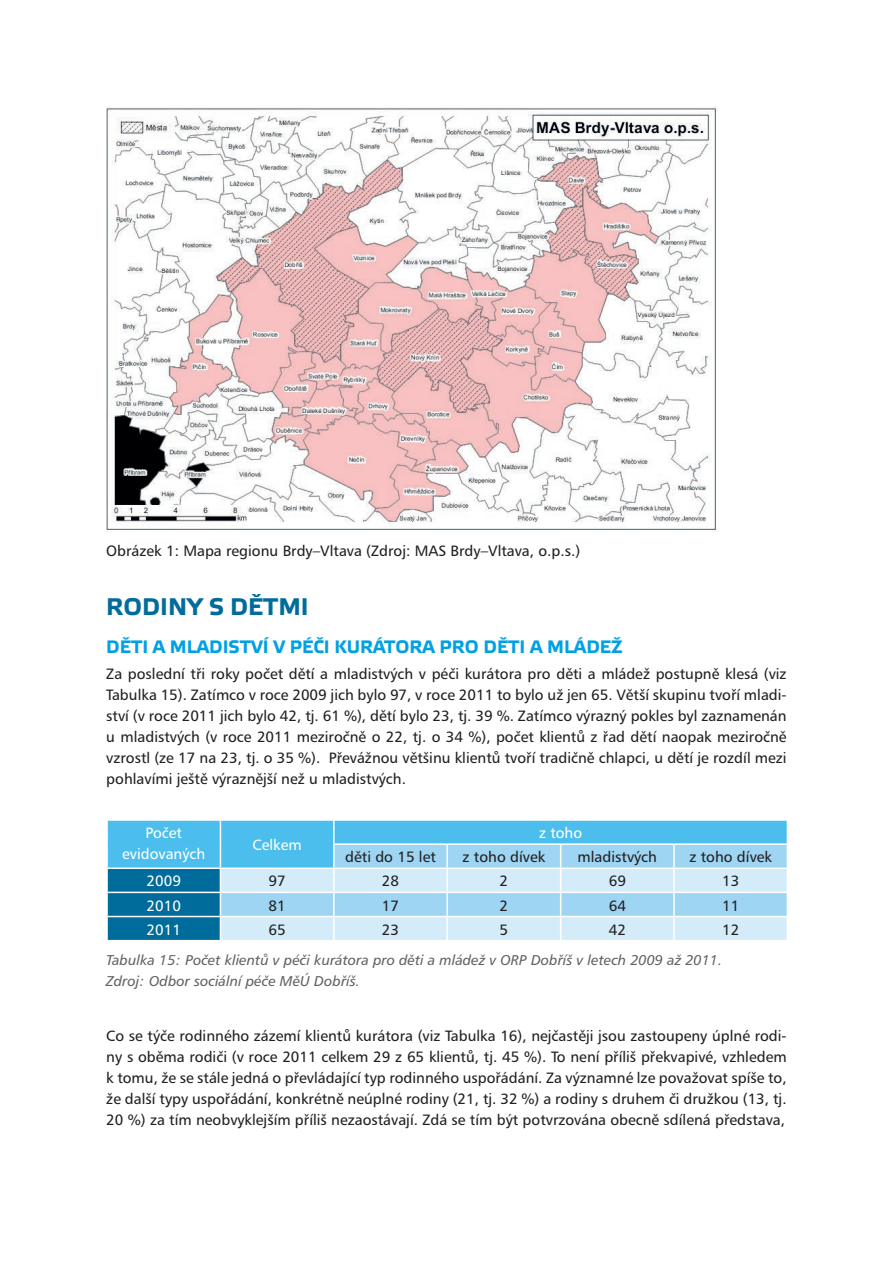
<style>
.page{position:relative;width:893px;height:1263px;background:#fff}
.page>*{position:absolute;margin:0;border:0;box-sizing:border-box;transform-origin:0 0}
.t1{font:24px "Etelka Bol";color:#006c9b}
.t2{font:18px "Etelka Bol";color:#00a1e3}
.t3{font:15px/21px "Humanist 777 BTCE Roman B";color:#231f20;text-align:justify}
.t4{font:15px/21px "Humanist 777 BTCE Roman B";color:#fff;text-align:center}
.t5{font:14.25px/21px "Humanist 777 BTCE Italic B";color:#636366}
</style>
<div class="page">
<img style="left:106px;top:106px;width:611px;height:426px">
<svg style="left:107px;top:820px;width:681px;height:120px;background:#91cfeb"></svg>
<p class="t3" style="left:106px;top:540px;width:475px">Obrázek 1: Mapa regionu Brdy–Vltava (Zdroj: MAS Brdy–Vltava, o.p.s.)</p>
<h1 class="t1" style="left:106px;top:592px;width:204px">RODINY S DĚTMI</h1>
<p class="t2" style="left:106px;top:636px;width:518px">DĚTI A MLADISTVÍ V PÉČI KURÁTORA PRO DĚTI A MLÁDEŽ</p>
<p class="t3" style="left:106px;top:662px;width:682px">Za poslední tři roky počet dětí a mladistvých v péči kurátora pro děti a mládež postupně klesá (viz Tabulka 15). Zatímco v roce 2009 jich bylo 97, v roce 2011 to bylo už jen 65. Větší skupinu tvoří mladi&shy;ství (v roce 2011 jich bylo 42, tj. 61 %), dětí bylo 23, tj. 39 %. Zatímco výrazný pokles byl zaznamenán u mladistvých (v roce 2011 meziročně o 22, tj. o 34 %), počet klientů z řad dětí naopak meziročně vzrostl (ze 17 na 23, tj. o 35 %). Převážnou většinu klientů tvoří tradičně chlapci, u dětí je rozdíl mezi pohlavími ještě výraznější než u mladistvých.</p>
<p class="t4" style="left:122px;top:822px;width:85px">Počet evidovaných</p>
<p class="t4" style="left:253px;top:834px;width:51px">Celkem</p>
<p class="t4" style="left:539px;top:822px;width:45px">z toho</p>
<p class="t3" style="left:345px;top:846px;width:92px">děti do 15 let</p>
<p class="t3" style="left:463px;top:846px;width:84px">z toho dívek</p>
<p class="t3" style="left:578px;top:846px;width:81px">mladistvých</p>
<p class="t3" style="left:689px;top:846px;width:84px">z toho dívek</p>
<p class="t4" style="left:147px;top:870px;width:36px">2009</p>
<p class="t3" style="left:269px;top:870px;width:19px">97</p>
<p class="t3" style="left:382px;top:870px;width:19px">28</p>
<p class="t3" style="left:500px;top:870px;width:10px">2</p>
<p class="t3" style="left:609px;top:870px;width:19px">69</p>
<p class="t3" style="left:722px;top:870px;width:19px">13</p>
<p class="t4" style="left:147px;top:894px;width:36px">2010</p>
<p class="t3" style="left:269px;top:894px;width:19px">81</p>
<p class="t3" style="left:382px;top:894px;width:19px">17</p>
<p class="t3" style="left:500px;top:894px;width:10px">2</p>
<p class="t3" style="left:609px;top:894px;width:19px">64</p>
<p class="t3" style="left:722px;top:894px;width:19px">11</p>
<p class="t4" style="left:147px;top:918px;width:36px">2011</p>
<p class="t3" style="left:269px;top:918px;width:19px">65</p>
<p class="t3" style="left:382px;top:918px;width:19px">23</p>
<p class="t3" style="left:500px;top:918px;width:10px">5</p>
<p class="t3" style="left:609px;top:918px;width:19px">42</p>
<p class="t3" style="left:722px;top:918px;width:19px">12</p>
<p class="t5" style="left:106px;top:949px;width:617px">Tabulka 15: Počet klientů v péči kurátora pro děti a mládež v ORP Dobříš v letech 2009 až 2011.<br>Zdroj: Odbor sociální péče MěÚ Dobříš.</p>
<p class="t3" style="left:106px;top:1024px;width:682px">Co se týče rodinného zázemí klientů kurátora (viz Tabulka 16), nejčastěji jsou zastoupeny úplné rodi&shy;ny s oběma rodiči (v roce 2011 celkem 29 z 65 klientů, tj. 45 %). To není příliš překvapivé, vzhledem k tomu, že se stále jedná o převládající typ rodinného uspořádání. Za významné lze považovat spíše to, že další typy uspořádání, konkrétně neúplné rodiny (21, tj. 32 %) a rodiny s druhem či družkou (13, tj.<br>20 %) za tím neobvyklejším příliš nezaostávají. Zdá se tím být potvrzována obecně sdílená představa,</p>
</div>
